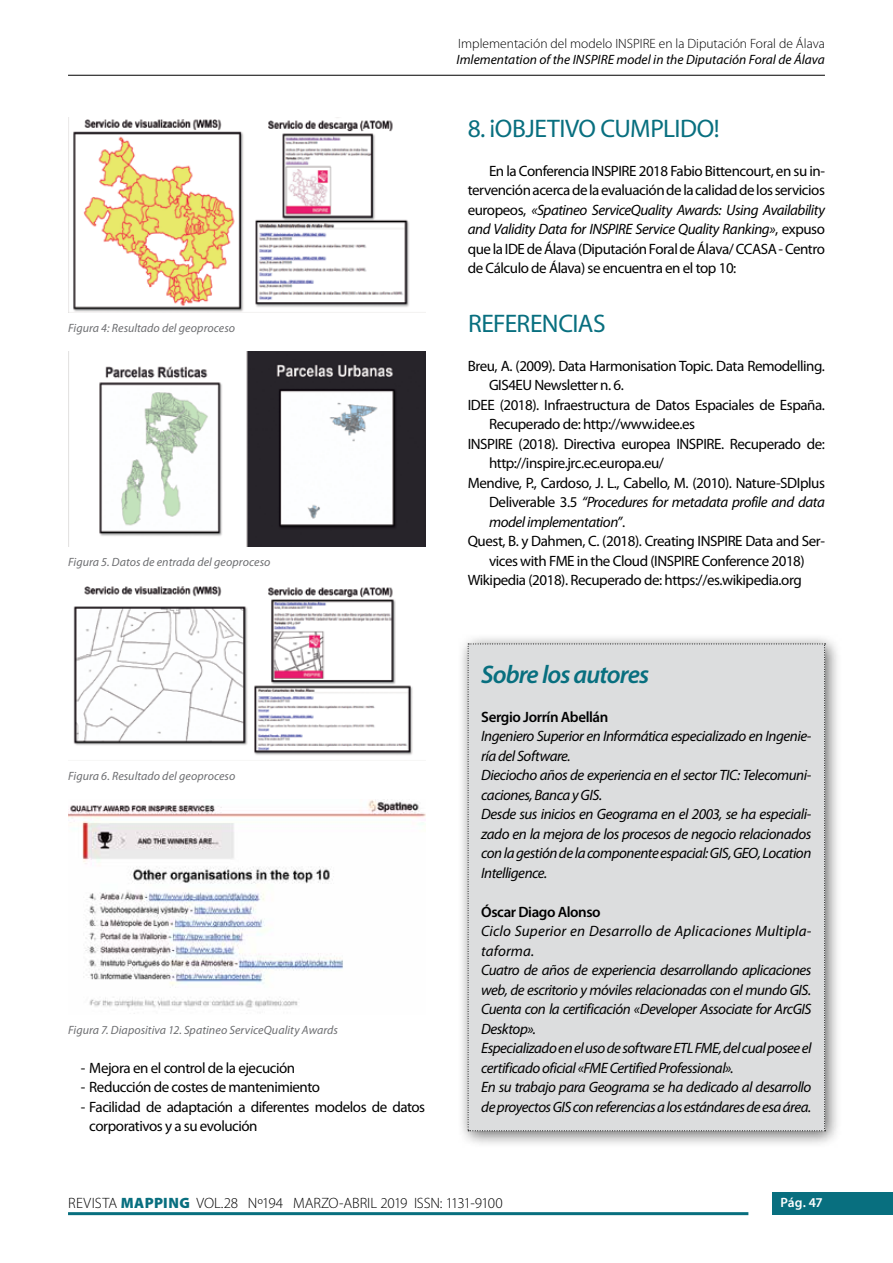
<style>
.page{position:relative;width:893px;height:1263px;background:#fff}
.page>*{position:absolute;margin:0;border:0;box-sizing:border-box;transform-origin:0 0}
.t1{font:25.5px "Myriad Pro";letter-spacing:-.02em;color:#086f7f}
.t2{font:italic 600 25.5px "Myriad Pro";letter-spacing:-.035em;color:#086f7f}
.t3{font:15px/19.5px "Myriad Pro";letter-spacing:-.03em;color:#000}
.t4{font:italic 15px/19.5px "Myriad Pro";letter-spacing:-.03em;color:#000}
.t5{font:300 15px "Myriad Pro";letter-spacing:-.015em;color:#000}
.t6{font:600 15px "Myriad Pro";letter-spacing:-.03em;color:#000}
.t7{font:italic 13.5px "Myriad Pro";color:#000}
.t8{font:300 13.5px "Myriad Pro";color:#000}
.t9{font:600 13.5px "Myriad Pro";color:#fff}
.t10{font:italic 12px "Myriad Pro";letter-spacing:.005em;color:#6d6e71}
.s1{font-style:italic}
.s2{font-style:normal}
.s3{font-weight:900;color:#086f7f}
</style>
<div class="page">
<div style="left:772px;top:1193px;width:121px;height:22px;background:#086f7f"></div>
<hr style="left:68px;top:1212px;width:680px;height:3px;background:#086f7f">
<hr style="left:68px;top:75px;width:757px;height:1px;background:#000">
<img style="left:68px;top:117px;width:341px;height:195px">
<img style="left:68px;top:800px;width:357px;height:214px">
<img style="left:68px;top:351px;width:357px;height:195px">
<img style="left:73px;top:586px;width:340px;height:169px">
<div style="left:457px;top:633px;width:385px;height:515px;background:#000;opacity:.61"></div>
<div style="left:468px;top:644px;width:358px;height:487px;background:#dcddde"></div>
<p class="t10" style="left:68px;top:321px;width:169px">Figura 4: Resultado del geoproceso</p>
<p class="t10" style="left:68px;top:555px;width:204px">Figura 5. Datos de entrada del geoproceso</p>
<p class="t10" style="left:68px;top:770px;width:169px">Figura 6. Resultado del geoproceso</p>
<p class="t10" style="left:68px;top:1023px;width:271px">Figura 7. Diapositiva 12. Spatineo ServiceQuality Awards</p>
<p class="t3" style="left:81px;top:1058px;width:216px">- Mejora en el control de la ejecución</p>
<p class="t3" style="left:81px;top:1078px;width:241px">- Reducción de costes de mantenimiento</p>
<p class="t3" style="left:89px;top:1097px;width:337px;text-indent:-9px">- Facilidad de adaptación a diferentes modelos de datos corporativos y a su evolución</p>
<p class="t8" style="left:458px;top:36px;width:368px">Implementación del modelo INSPIRE en la Diputación Foral de Álava</p>
<p class="t7" style="left:457px;top:53px;width:370px">Imlementation of the INSPIRE model in the Diputación Foral de Álava</p>
<h1 class="t1" style="left:468px;top:114px;width:253px">8. ¡OBJETIVO CUMPLIDO!</h1>
<p class="t3" style="left:468px;top:161px;width:359px;text-align:justify;text-indent:21px">En la Conferencia INSPIRE 2018 Fabio Bittencourt, en su in&shy;tervención acerca de la evaluación de la calidad de los servicios europeos, <span class="s1">«Spatineo ServiceQuality Awards: Using Availability and Validity Data for INSPIRE Service Quality Ranking»</span>, expuso que la IDE de Álava (Diputación Foral de Álava/ CCASA - Centro de Cálculo de Álava) se encuentra en el top 10:</p>
<h1 class="t1" style="left:468px;top:309px;width:139px">REFERENCIAS</h1>
<p class="t3" style="left:468px;top:356px;width:359px">Breu, A. (2009). Data Harmonisation Topic. Data Remodelling.</p>
<p class="t3" style="left:489px;top:376px;width:136px">GIS4EU Newsletter n. 6.</p>
<p class="t3" style="left:468px;top:395px;width:359px">IDEE (2018). Infraestructura de Datos Espaciales de España.</p>
<p class="t3" style="left:489px;top:415px;width:207px">Recuperado de: http://www.idee.es</p>
<p class="t3" style="left:468px;top:434px;width:359px">INSPIRE (2018). Directiva europea INSPIRE. Recuperado de:</p>
<p class="t3" style="left:489px;top:454px;width:177px">http://inspire.jrc.ec.europa.eu/</p>
<p class="t3" style="left:468px;top:473px;width:359px">Mendive, P., Cardoso, J. L., Cabello, M. (2010). Nature-SDIplus</p>
<p class="t4" style="left:489px;top:493px;width:337px"><span class="s2">Deliverable 3.5</span> “Procedures for metadata profile and data</p>
<p class="t4" style="left:489px;top:512px;width:138px">model implementation”<span class="s2">.</span></p>
<p class="t3" style="left:468px;top:532px;width:359px">Quest, B. y Dahmen, C. (2018). Creating INSPIRE Data and Ser-</p>
<p class="t3" style="left:489px;top:551px;width:317px">vices with FME in the Cloud (INSPIRE Conference 2018)</p>
<p class="t3" style="left:468px;top:571px;width:336px">Wikipedia (2018). Recuperado de: https://es.wikipedia.org</p>
<h1 class="t2" style="left:481px;top:660px;width:169px">Sobre los autores</h1>
<p class="t6" style="left:481px;top:708px;width:129px">Sergio Jorrín Abellán</p>
<p class="t4" style="left:481px;top:727px;width:332px">Ingeniero Superior en Informática especializado en Ingenie&shy;ría del Software.<br>Dieciocho años de experiencia en el sector TIC: Telecomuni&shy;caciones, Banca y GIS.<br>Desde sus inicios en Geograma en el 2003, se ha especiali&shy;zado en la mejora de los procesos de negocio relacionados con la gestión de la componente espacial: GIS, GEO, Location Intelligence.</p>
<p class="t6" style="left:481px;top:903px;width:121px">Óscar Diago Alonso</p>
<p class="t4" style="left:481px;top:922px;width:332px">Ciclo Superior en Desarrollo de Aplicaciones Multipla&shy;taforma.<br>Cuatro de años de experiencia desarrollando aplicaciones web, de escritorio y móviles relacionadas con el mundo GIS.<br>Cuenta con la certificación «Developer Associate for ArcGIS Desktop».<br>Especializado en el uso de software ETL FME, del cual posee el certificado oficial «FME Certified Professional».<br>En su trabajo para Geograma se ha dedicado al desarrollo de proyectos GIS con referencias a los estándares de esa área.</p>
<p class="t5" style="left:68px;top:1195px;width:436px">REVISTA <span class="s3">MAPPING</span> VOL.28 Nº194 MARZO-ABRIL 2019 ISSN: 1131-9100</p>
<p class="t9" style="left:780px;top:1195px;width:44px">Pág. 47</p>
</div>
